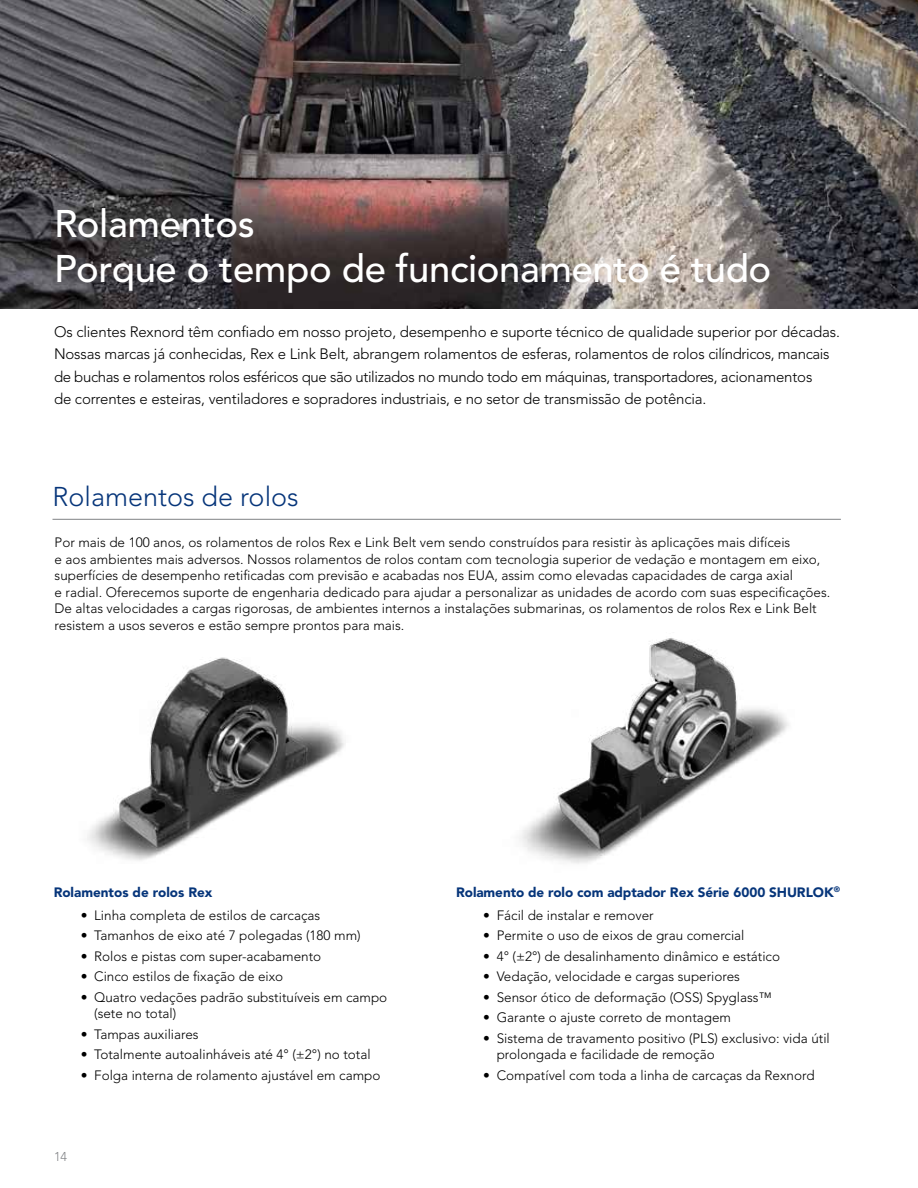
<style>
.page{position:relative;width:918px;height:1188px;background:#fff}
.page>*{position:absolute;margin:0;border:0;box-sizing:border-box;transform-origin:0 0}
.t1{font:500 38.25px/45px "Avenir LT Std";letter-spacing:-.01em;color:#fff}
.t2{font:300 27px "Avenir LT Std";color:#06357a}
.t3{font:300 15px/22.5px "Avenir LT Std";letter-spacing:-.01em;color:#000}
.t4{font:300 13.5px/16.5px "Avenir LT Std";color:#000}
.t5{font:900 13.5px "Avenir LT Std";letter-spacing:-.005em;color:#06357a}
.t6{font:300 12.75px "Avenir LT Std";color:#808285}
</style>
<div class="page">
<img style="left:0;top:0;width:918px;height:309px">
<hr style="left:52px;top:519px;width:789px;height:1px;background:#808285">
<img style="left:87px;top:657px;width:258px;height:204px">
<img style="left:519px;top:638px;width:270px;height:226px">
<h1 class="t1" style="left:54px;top:202px;width:719px">Rolamentos<br>Porque o tempo de funcionamento é tudo</h1>
<p class="t3" style="left:54px;top:320px;width:787px">Os clientes Rexnord têm confiado em nosso projeto, desempenho e suporte técnico de qualidade superior por décadas.<br>Nossas marcas já conhecidas, Rex e Link Belt, abrangem rolamentos de esferas, rolamentos de rolos cilíndricos, mancais de buchas e rolamentos rolos esféricos que são utilizados no mundo todo em máquinas, transportadores, acionamentos<br>de correntes e esteiras, ventiladores e sopradores industriais, e no setor de transmissão de potência.</p>
<h2 class="t2" style="left:52px;top:480px;width:248px">Rolamentos de rolos</h2>
<p class="t4" style="left:55px;top:534px;width:777px">Por mais de 100 anos, os rolamentos de rolos Rex e Link Belt vem sendo construídos para resistir às aplicações mais difíceis<br>e aos ambientes mais adversos. Nossos rolamentos de rolos contam com tecnologia superior de vedação e montagem em eixo, superfícies de desempenho retificadas com previsão e acabadas nos EUA, assim como elevadas capacidades de carga axial<br>e radial. Oferecemos suporte de engenharia dedicado para ajudar a personalizar as unidades de acordo com suas especificações.<br>De altas velocidades a cargas rigorosas, de ambientes internos a instalações submarinas, os rolamentos de rolos Rex e Link Belt resistem a usos severos e estão sempre prontos para mais.</p>
<p class="t5" style="left:54px;top:884px;width:160px">Rolamentos de rolos Rex</p>
<p class="t4" style="left:81px;top:907px;width:241px">• Linha completa de estilos de carcaças</p>
<p class="t4" style="left:81px;top:928px;width:282px">• Tamanhos de eixo até 7 polegadas (180 mm)</p>
<p class="t4" style="left:81px;top:948px;width:242px">• Rolos e pistas com super-acabamento</p>
<p class="t4" style="left:81px;top:969px;width:204px">• Cinco estilos de fixação de eixo</p>
<p class="t4" style="left:94px;top:989px;width:295px;text-indent:-14px">• Quatro vedações padrão substituíveis em campo (sete no total)</p>
<p class="t4" style="left:81px;top:1026px;width:120px">• Tampas auxiliares</p>
<p class="t4" style="left:81px;top:1046px;width:292px">• Totalmente autoalinháveis até 4° (±2°) no total</p>
<p class="t4" style="left:81px;top:1067px;width:301px">• Folga interna de rolamento ajustável em campo</p>
<p class="t6" style="left:54px;top:1149px;width:15px">14</p>
<p class="t5" style="left:456px;top:884px;width:385px">Rolamento de rolo com adptador Rex Série 6000 SHURLOK<sup>®</sup></p>
<p class="t4" style="left:483px;top:907px;width:172px">• Fácil de instalar e remover</p>
<p class="t4" style="left:483px;top:928px;width:263px">• Permite o uso de eixos de grau comercial</p>
<p class="t4" style="left:483px;top:948px;width:298px">• 4° (±2°) de desalinhamento dinâmico e estático</p>
<p class="t4" style="left:483px;top:969px;width:258px">• Vedação, velocidade e cargas superiores</p>
<p class="t4" style="left:483px;top:989px;width:290px">• Sensor ótico de deformação (OSS) Spyglass™</p>
<p class="t4" style="left:483px;top:1010px;width:249px">• Garante o ajuste correto de montagem</p>
<p class="t4" style="left:497px;top:1030px;width:335px;text-indent:-14px">• Sistema de travamento positivo (PLS) exclusivo: vida útil prolongada e facilidade de remoção</p>
<p class="t4" style="left:483px;top:1067px;width:333px">• Compatível com toda a linha de carcaças da Rexnord</p>
</div>
